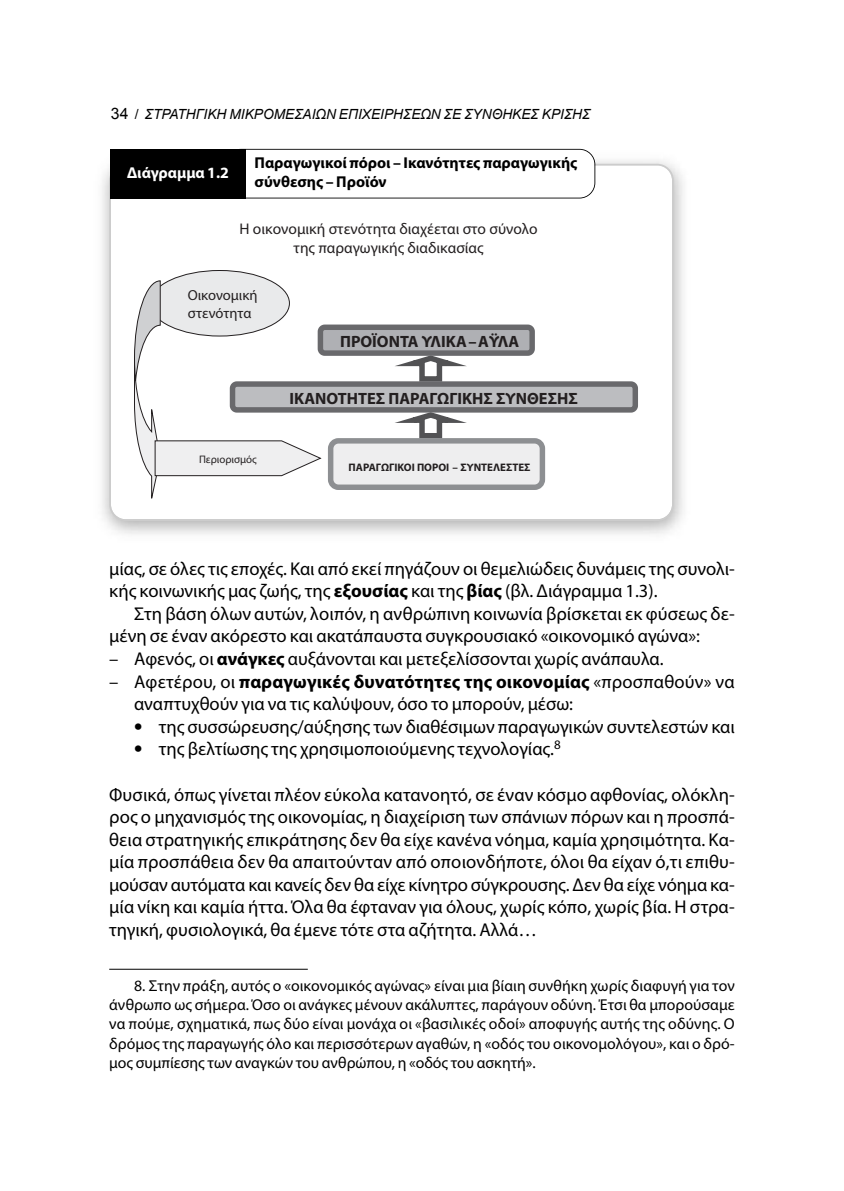
<style>
.page{position:relative;width:844px;height:1191px;background:#fff}
.page>*{position:absolute;margin:0;border:0;box-sizing:border-box;transform-origin:0 0}
.t1{font:18.55px/22.6px "Myriad Pro";color:#000}
.t2{font:700 16.45px "Myriad Pro";color:#231f20}
.t3{font:15.75px/19.2px "Myriad Pro";color:#000;text-align:justify}
.t4{font:700 15.75px/19.2px "Myriad Pro";color:#000}
.t5{font:700 15.75px "Myriad Pro";color:#fff}
.t6{font:15.4px/18.6px "Myriad Pro";color:#231f20;text-align:center}
.t7{font:14.53px/17.3px "Myriad Pro";color:#231f20}
.t8{font:italic 14px "Arial";color:#000}
.t9{font:700 10.85px "Myriad Pro";color:#231f20}
.t10{font:10.85px "Myriad Pro";color:#231f20}
.s1{font-style:normal;font-size:15.75px}
.s2{font-style:normal}
.s3{font-weight:700}
.s4{font-weight:700;font-size:24.5px}
</style>
<div class="page">
<img style="left:102px;top:148px;width:581px;height:386px">
<svg style="left:109px;top:164px;width:564px;height:357px"></svg>
<div style="left:226px;top:150px;width:368px;height:48px;background:#fff;border-radius:15px"></div>
<div style="left:225px;top:149px;width:370px;height:49px;border:2px solid #000;border-radius:16px"></div>
<div style="left:110px;top:149px;width:136px;height:49px;background:#000"></div>
<hr style="left:109px;top:968px;width:199px;height:1px;background:#000">
<p class="t8" style="left:111px;top:106px;width:481px"><span class="s1">34</span> <span class="s2">/</span> ΣΤΡΑΤΗΓΙΚΗ ΜΙΚΡΟΜΕΣΑΙΩΝ ΕΠΙΧΕΙΡΗΣΕΩΝ ΣΕ ΣΥΝΘΗΚΕΣ ΚΡΙΣΗΣ</p>
<p class="t5" style="left:127px;top:166px;width:103px">Διάγραμμα 1.2</p>
<p class="t4" style="left:254px;top:154px;width:324px">Παραγωγικοί πόροι – Ικανότητες παραγωγικής σύνθεσης – Προϊόν</p>
<p class="t6" style="left:239px;top:221px;width:299px">Η οικονομική στενότητα διαχέεται στο σύνολο της παραγωγικής διαδικασίας</p>
<p class="t7" style="left:188px;top:288px;width:71px">Oικονομική στενότητα</p>
<p class="t10" style="left:199px;top:455px;width:59px">Περιορισμός</p>
<p class="t2" style="left:340px;top:335px;width:180px">ΠΡΟΪΟΝΤΑ ΥΛΙΚΑ–ΑΫΛΑ</p>
<p class="t2" style="left:289px;top:392px;width:290px">ΙΚΑΝΟΤΗΤΕΣ ΠΑΡΑΓΩΓΙΚΗΣ ΣΥΝΘΕΣΗΣ</p>
<p class="t9" style="left:348px;top:463px;width:183px">ΠΑΡΑΓΩΓΙΚΟΙ ΠΟΡΟΙ – ΣΥΝΤΕΛΕΣΤΕΣ</p>
<p class="t1" style="left:109px;top:558px;width:627px">μίας, σε όλες τις εποχές. Και από εκεί πηγάζουν οι θεμελιώδεις δυνάμεις της συνολι&shy;κής κοινωνικής μας ζωής, της <span class="s3">εξουσίας</span> και της <span class="s3">βίας</span> (βλ. Διάγραμμα 1.3).</p>
<p class="t1" style="left:109px;top:604px;width:627px;text-indent:25px">Στη βάση όλων αυτών, λοιπόν, η ανθρώπινη κοινωνία βρίσκεται εκ φύσεως δε&shy;μένη σε έναν ακόρεστο και ακατάπαυστα συγκρουσιακό «οικονομικό αγώνα»:</p>
<p class="t1" style="left:109px;top:649px;width:556px">– Αφενός, οι <span class="s3">ανάγκες</span> αυξάνονται και μετεξελίσσονται χωρίς ανάπαυλα.</p>
<p class="t1" style="left:134px;top:671px;width:602px;text-indent:-25px">– Αφετέρου, οι <span class="s3">παραγωγικές δυνατότητες της οικονομίας</span> «προσπαθούν» να αναπτυχθούν για να τις καλύψουν, όσο το μπορούν, μέσω:</p>
<p class="t1" style="left:134px;top:716px;width:602px"><span class="s4">•</span> της συσσώρευσης/αύξησης των διαθέσιμων παραγωγικών συντελεστών και</p>
<p class="t1" style="left:134px;top:739px;width:428px"><span class="s4">•</span> της βελτίωσης της χρησιμοποιούμενης τεχνολογίας.<sup>8</sup></p>
<p class="t1" style="left:109px;top:784px;width:627px;text-align:justify">Φυσικά, όπως γίνεται πλέον εύκολα κατανοητό, σε έναν κόσμο αφθονίας, ολόκλη&shy;ρος ο μηχανισμός της οικονομίας, η διαχείριση των σπάνιων πόρων και η προσπά&shy;θεια στρατηγικής επικράτησης δεν θα είχε κανένα νόημα, καμία χρησιμότητα. Κα&shy;μία προσπάθεια δεν θα απαιτούνταν από οποιονδήποτε, όλοι θα είχαν ό,τι επιθυ&shy;μούσαν αυτόματα και κανείς δεν θα είχε κίνητρο σύγκρουσης. Δεν θα είχε νόημα κα&shy;μία νίκη και καμία ήττα. Όλα θα έφταναν για όλους, χωρίς κόπο, χωρίς βία. Η στρα&shy;τηγική, φυσιολογικά, θα έμενε τότε στα αζήτητα. Αλλά…</p>
<p class="t3" style="left:109px;top:977px;width:627px;text-indent:25px">8. Στην πράξη, αυτός ο «οικονομικός αγώνας» είναι μια βίαιη συνθήκη χωρίς διαφυγή για τον άνθρωπο ως σήμερα. Όσο οι ανάγκες μένουν ακάλυπτες, παράγουν οδύνη. Έτσι θα μπορούσαμε να πούμε, σχηματικά, πως δύο είναι μονάχα οι «βασιλικές οδοί» αποφυγής αυτής της οδύνης. Ο δρόμος της παραγωγής όλο και περισσότερων αγαθών, η «οδός του οικονομολόγου», και ο δρό&shy;μος συμπίεσης των αναγκών του ανθρώπου, η «οδός του ασκητή».</p>
</div>
